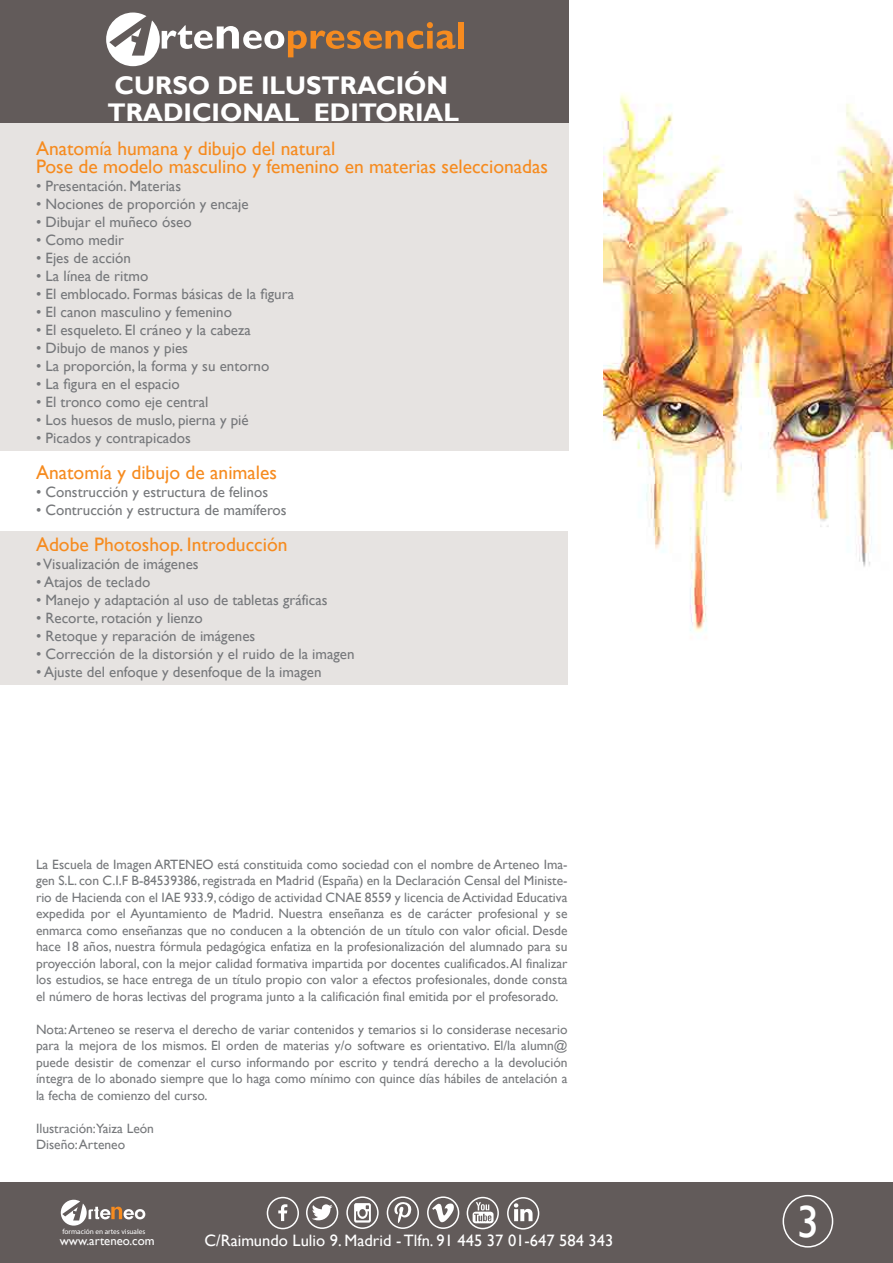
<style>
.page{position:relative;width:893px;height:1263px;background:#fff}
.page>*{position:absolute;margin:0;border:0;box-sizing:border-box;transform-origin:0 0}
.t1{font:45px "Gill Sans";color:#fff}
.t2{font:700 25.5px/27px "Gill Sans";color:#fff}
.t3{font:19.5px "Gill Sans";color:#f68b1f}
.t4{font:16.5px "Gill Sans";color:#fff}
.t5{font:15px "Gill Sans";color:#76787b}
.t6{font:13.5px/16.5px "Gill Sans";color:#76787b;text-align:justify}
.t7{font:12.75px "Gill Sans";color:#fff}
.t8{font:7.35px "Myriad Pro";color:#fff}
</style>
<div class="page">
<div style="left:0;top:1182px;width:893px;height:81px;background:#625b5a"></div>
<div style="left:783px;top:1195px;width:50px;height:52px;border:2px solid #fff;border-radius:50%"></div>
<div style="left:0;top:0;width:569px;height:123px;background:#625b5a"></div>
<svg style="left:61px;top:1200px;width:84px;height:25px"></svg>
<div style="left:427px;top:1196px;width:32px;height:33px;border:2px solid #fff;border-radius:50%"></div>
<div style="left:387px;top:1196px;width:32px;height:33px;border:2px solid #fff;border-radius:50%"></div>
<svg style="left:394px;top:1202px;width:18px;height:21px"></svg>
<div style="left:346px;top:1196px;width:33px;height:33px;border:2px solid #fff;border-radius:50%"></div>
<svg style="left:354px;top:1203px;width:17px;height:19px"></svg>
<div style="left:306px;top:1196px;width:32px;height:33px;border:2px solid #fff;border-radius:50%"></div>
<svg style="left:312px;top:1204px;width:21px;height:16px"></svg>
<div style="left:467px;top:1197px;width:32px;height:32px;border:2px solid #fff;border-radius:50%"></div>
<svg style="left:473px;top:1202px;width:20px;height:21px"></svg>
<svg style="left:278px;top:1204px;width:9px;height:17px"></svg>
<div style="left:267px;top:1197px;width:32px;height:32px;border:2px solid #fff;border-radius:50%"></div>
<svg style="left:432px;top:1203px;width:22px;height:19px"></svg>
<div style="left:507px;top:1197px;width:32px;height:32px;border:2px solid #fff;border-radius:50%"></div>
<svg style="left:514px;top:1203px;width:19px;height:18px"></svg>
<img style="left:604px;top:93px;width:289px;height:539px">
<div style="left:458px;top:22px;width:5px;height:27px;background:#f68b1f"></div>
<svg style="left:106px;top:13px;width:349px;height:53px"></svg>
<div style="left:0;top:531px;width:568px;height:154px;background:#e6e3e1"></div>
<div style="left:0;top:123px;width:569px;height:328px;background:#e6e3e1"></div>
<h2 class="t2" style="left:108px;top:73px;width:353px">CURSO DE ILUSTRACIÓN<br>TRADICIONAL EDITORIAL</h2>
<p class="t3" style="left:36px;top:137px;width:301px">Anatomía humana y dibujo del natural</p>
<p class="t3" style="left:36px;top:155px;width:514px">Pose de modelo masculino y femenino en materias seleccionadas</p>
<p class="t5" style="left:36px;top:177px;width:147px">• Presentación. Materias</p>
<p class="t5" style="left:36px;top:195px;width:214px">• Nociones de proporción y encaje</p>
<p class="t5" style="left:36px;top:213px;width:157px">• Dibujar el muñeco óseo</p>
<p class="t5" style="left:36px;top:231px;width:90px">• Como medir</p>
<p class="t5" style="left:36px;top:249px;width:97px">• Ejes de acción</p>
<p class="t5" style="left:36px;top:267px;width:114px">• La línea de ritmo</p>
<p class="t5" style="left:36px;top:285px;width:260px">• El emblocado. Formas básicas de la figura</p>
<p class="t5" style="left:36px;top:303px;width:198px">• El canon masculino y femenino</p>
<p class="t5" style="left:36px;top:321px;width:216px">• El esqueleto. El cráneo y la cabeza</p>
<p class="t5" style="left:36px;top:339px;width:153px">• Dibujo de manos y pies</p>
<p class="t5" style="left:36px;top:357px;width:235px">• La proporción, la forma y su entorno</p>
<p class="t5" style="left:36px;top:375px;width:145px">• La figura en el espacio</p>
<p class="t5" style="left:36px;top:393px;width:174px">• El tronco como eje central</p>
<p class="t5" style="left:36px;top:411px;width:214px">• Los huesos de muslo, pierna y pié</p>
<p class="t5" style="left:36px;top:429px;width:156px">• Picados y contrapicados</p>
<p class="t3" style="left:36px;top:461px;width:243px">Anatomía y dibujo de animales</p>
<p class="t5" style="left:36px;top:483px;width:234px">• Construcción y estructura de felinos</p>
<p class="t5" style="left:36px;top:501px;width:252px">• Contrucción y estructura de mamíferos</p>
<p class="t3" style="left:36px;top:533px;width:253px">Adobe Photoshop. Introducción</p>
<p class="t5" style="left:36px;top:555px;width:164px">• Visualización de imágenes</p>
<p class="t5" style="left:36px;top:573px;width:116px">• Atajos de teclado</p>
<p class="t5" style="left:36px;top:591px;width:293px">• Manejo y adaptación al uso de tabletas gráficas</p>
<p class="t5" style="left:36px;top:609px;width:168px">• Recorte, rotación y lienzo</p>
<p class="t5" style="left:36px;top:627px;width:221px">• Retoque y reparación de imágenes</p>
<p class="t5" style="left:36px;top:645px;width:320px">• Corrección de la distorsión y el ruido de la imagen</p>
<p class="t5" style="left:36px;top:663px;width:287px">• Ajuste del enfoque y desenfoque de la imagen</p>
<p class="t6" style="left:36px;top:856px;width:533px">La Escuela de Imagen ARTENEO está constituida como sociedad con el nombre de Arteneo Ima&shy;gen S.L. con C.I.F B-84539386, registrada en Madrid (España) en la Declaración Censal del Ministe&shy;rio de Hacienda con el IAE 933.9, código de actividad CNAE 8559 y licencia de Actividad Educativa expedida por el Ayuntamiento de Madrid. Nuestra enseñanza es de carácter profesional y se enmarca como enseñanzas que no conducen a la obtención de un título con valor oficial. Desde hace 18 años, nuestra fórmula pedagógica enfatiza en la profesionalización del alumnado para su proyección laboral, con la mejor calidad formativa impartida por docentes cualificados. Al finalizar los estudios, se hace entrega de un título propio con valor a efectos profesionales, donde consta el número de horas lectivas del programa junto a la calificación final emitida por el profesorado.</p>
<p class="t6" style="left:36px;top:1021px;width:533px">Nota: Arteneo se reserva el derecho de variar contenidos y temarios si lo considerase necesario para la mejora de los mismos. El orden de materias y/o software es orientativo. El/la alumn@ puede desistir de comenzar el curso informando por escrito y tendrá derecho a la devolución íntegra de lo abonado siempre que lo haga como mínimo con quince días hábiles de antelación a la fecha de comienzo del curso.</p>
<p class="t6" style="left:36px;top:1120px;width:119px">Ilustración:Yaiza León</p>
<p class="t6" style="left:36px;top:1137px;width:91px">Diseño: Arteneo</p>
<p class="t8" style="left:63px;top:1227px;width:85px">formación en artes visuales</p>
<p class="t7" style="left:60px;top:1233px;width:97px">www.arteneo.com</p>
<p class="t4" style="left:204px;top:1231px;width:410px">C/Raimundo Lulio 9. Madrid - Tlfn. 91 445 37 01-647 584 343</p>
<h1 class="t1" style="left:797px;top:1195px;width:24px">3</h1>
</div>
